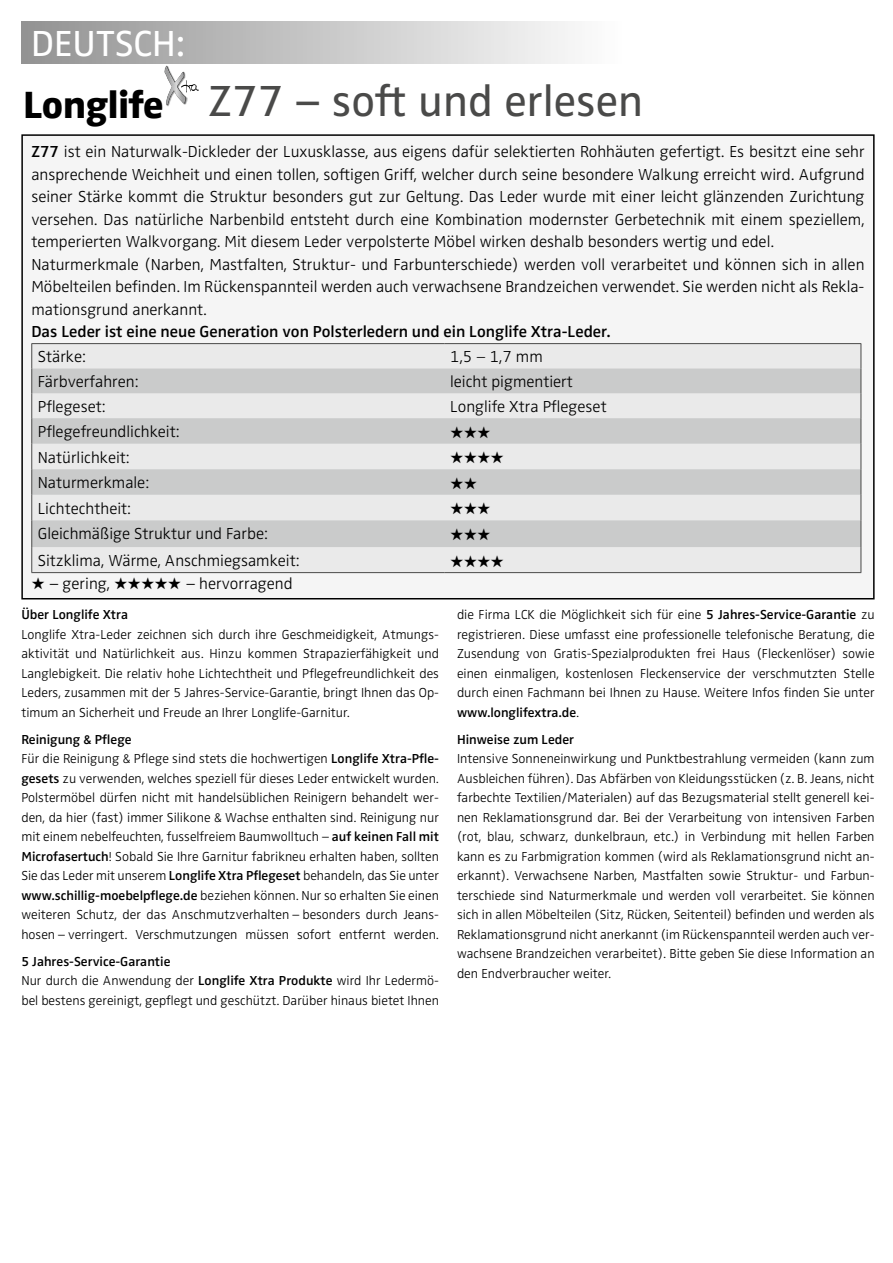
<style>
.page{position:relative;width:893px;height:1263px;background:#fff}
.page>*{position:absolute;margin:0;border:0;box-sizing:border-box;transform-origin:0 0}
.t1{font:45px "Zwo Pro";color:#4a4a49}
.t2{font:800 39.3px "Zwo Pro";letter-spacing:-.015em;color:#000}
.t3{font:37.5px "Zwo Pro";color:#fff}
.t4{font:300 16.5px/22.5px "Zwo Pro";color:#000}
.t5{font:600 16.5px "Zwo Pro";color:#000}
.t6{font:500 16.5px "ITC Zapf Dingbats";color:#000}
.t7{font:300 13.5px/19.5px "Zwo Pro";color:#000;text-align:justify}
.t8{font:600 13.5px "Zwo Pro";color:#000}
.s1{font-weight:600}
.s2{font-style:italic;font-stretch:expanded}
</style>
<div class="page">
<div style="left:21px;top:21px;width:855px;height:42px;background:linear-gradient(to right,#9b9b9b,#fff)"></div>
<div style="left:22px;top:135px;width:852px;height:464px;background:#f5f5f5"></div>
<div style="left:32px;top:344px;width:829px;height:228px;background:#eaeaea"></div>
<svg style="left:32px;top:368px;width:829px;height:179px;fill:#cacbcb"></svg>
<hr style="left:31px;top:343px;width:413px;height:1px;background:#4a4a49">
<hr style="left:444px;top:343px;width:417px;height:1px;background:#4a4a49">
<svg style="left:31px;top:344px;width:1px;height:228px"></svg>
<hr style="left:31px;top:572px;width:413px;height:1px;background:#4a4a49">
<svg style="left:861px;top:344px;width:1px;height:228px"></svg>
<hr style="left:444px;top:572px;width:417px;height:1px;background:#4a4a49">
<svg style="left:165px;top:66px;width:34px;height:39px"></svg>
<svg style="left:451px;top:477px;width:26px;height:12px"></svg>
<h3 class="t3" style="left:31px;top:21px;width:155px">DEUTSCH:</h3>
<h1 class="t1" style="left:209px;top:75px;width:436px">Z77 – soft und erlesen</h1>
<p class="t4" style="left:31px;top:141px;width:835px"><span class="s1">Z77</span> ist ein Naturwalk-Dickleder der Luxusklasse, aus eigens dafür selektierten Rohhäuten gefertigt. Es besitzt eine sehr ansprechende Weichheit und einen tollen, softigen Griff, welcher durch seine besondere Walkung erreicht wird. Aufgrund seiner Stärke kommt die Struktur besonders gut zur Geltung. Das Leder wurde mit einer leicht glänzenden Zurichtung versehen. Das natürliche Narbenbild entsteht durch eine Kombination modernster Gerbetechnik mit einem speziellem, temperierten Walkvorgang. Mit diesem Leder verpolsterte Möbel wirken deshalb besonders wertig und edel.<br>Naturmerkmale (Narben, Mastfalten, Struktur- und Farbunterschiede) werden voll verarbeitet und können sich in allen Möbelteilen befinden. Im Rückenspannteil werden auch verwachsene Brandzeichen verwendet. Sie werden nicht als Rekla&shy;mationsgrund anerkannt.</p>
<p class="t5" style="left:31px;top:322px;width:581px">Das Leder ist eine neue Generation von Polsterledern und ein Longlife Xtra-Leder.</p>
<p class="t4" style="left:38px;top:346px;width:50px">Stärke:</p>
<p class="t4" style="left:450px;top:346px;width:94px">1,5 <span class="s2">–</span> 1,7 mm</p>
<p class="t4" style="left:38px;top:371px;width:102px">Färbverfahren:</p>
<p class="t4" style="left:450px;top:371px;width:124px">leicht pigmentiert</p>
<p class="t4" style="left:38px;top:396px;width:69px">Pflegeset:</p>
<p class="t4" style="left:450px;top:396px;width:158px">Longlife Xtra Pflegeset</p>
<p class="t4" style="left:38px;top:421px;width:143px">Pflegefreundlichkeit:</p>
<p class="t6" style="left:450px;top:424px;width:42px">★★★</p>
<p class="t4" style="left:38px;top:446px;width:93px">Natürlichkeit:</p>
<p class="t6" style="left:450px;top:450px;width:55px">★★★★</p>
<p class="t4" style="left:38px;top:472px;width:113px">Naturmerkmale:</p>
<p class="t4" style="left:38px;top:497px;width:95px">Lichtechtheit:</p>
<p class="t6" style="left:450px;top:501px;width:42px">★★★</p>
<p class="t4" style="left:38px;top:523px;width:232px">Gleichmäßige Struktur und Farbe:</p>
<p class="t6" style="left:450px;top:526px;width:42px">★★★</p>
<p class="t4" style="left:38px;top:549px;width:263px">Sitzklima, Wärme, Anschmiegsamkeit:</p>
<p class="t6" style="left:450px;top:553px;width:55px">★★★★</p>
<p class="t4" style="left:31px;top:573px;width:263px">★ – gering, ★★★★★ – hervorragend</p>
<h2 class="t2" style="left:23px;top:81px;width:142px">Longlife</h2>
<p class="t8" style="left:21px;top:607px;width:108px">Über Longlife Xtra</p>
<p class="t7" style="left:21px;top:625px;width:419px">Longlife Xtra-Leder zeichnen sich durch ihre Geschmeidigkeit, Atmungs&shy;aktivität und Natürlichkeit aus. Hinzu kommen Strapazierfähigkeit und Langlebigkeit. Die relativ hohe Lichtechtheit und Pflegefreundlichkeit des Leders, zusammen mit der 5 Jahres-Service-Garantie, bringt Ihnen das Op&shy;timum an Sicherheit und Freude an Ihrer Longlife-Garnitur.</p>
<p class="t7" style="left:21px;top:730px;width:419px;text-align:left"><span class="s1">Reinigung &amp; Pflege<br></span>Für die Reinigung &amp; Pflege sind stets die hochwertigen <span class="s1">Longlife Xtra-Pfle&shy;gesets</span> zu verwenden, welches speziell für dieses Leder entwickelt wurden.<br>Polstermöbel dürfen nicht mit handelsüblichen Reinigern behandelt wer&shy;den, da hier (fast) immer Silikone &amp; Wachse enthalten sind. Reinigung nur mit einem nebelfeuchten, fusselfreiem Baumwolltuch – <span class="s1">auf keinen Fall mit Microfasertuch</span>! Sobald Sie Ihre Garnitur fabrikneu erhalten haben, sollten Sie das Leder mit unserem <span class="s1">Longlife Xtra Pflegeset</span> behandeln, das Sie unter <span class="s1">www.schillig-moebelpflege.de</span> beziehen können. Nur so erhalten Sie einen weiteren Schutz, der das Anschmutzverhalten – besonders durch Jeans&shy;hosen – verringert. Verschmutzungen müssen sofort entfernt werden.</p>
<p class="t7" style="left:21px;top:952px;width:419px;text-align:left"><span class="s1">5 Jahres-Service-Garantie<br></span>Nur durch die Anwendung der <span class="s1">Longlife Xtra Produkte</span> wird Ihr Ledermö&shy;bel bestens gereinigt, gepflegt und geschützt. Darüber hinaus bietet Ihnen</p>
<p class="t7" style="left:457px;top:605px;width:419px">die Firma LCK die Möglichkeit sich für eine <span class="s1">5 Jahres-Service-Garantie</span> zu registrieren. Diese umfasst eine professionelle telefonische Beratung, die Zusendung von Gratis-Spezialprodukten frei Haus (Fleckenlöser) sowie einen einmaligen, kostenlosen Fleckenservice der verschmutzten Stelle durch einen Fachmann bei Ihnen zu Hause. Weitere Infos finden Sie unter <span class="s1">www.longlifextra.de</span>.</p>
<p class="t8" style="left:457px;top:731px;width:119px">Hinweise zum Leder</p>
<p class="t7" style="left:457px;top:749px;width:419px">Intensive Sonneneinwirkung und Punktbestrahlung vermeiden (kann zum Ausbleichen führen). Das Abfärben von Kleidungsstücken (z. B. Jeans, nicht farbechte Textilien/Materialen) auf das Bezugsmaterial stellt generell kei&shy;nen Reklamationsgrund dar. Bei der Verarbeitung von intensiven Farben (rot, blau, schwarz, dunkelbraun, etc.) in Verbindung mit hellen Farben kann es zu Farbmigration kommen (wird als Reklamationsgrund nicht an&shy;erkannt). Verwachsene Narben, Mastfalten sowie Struktur- und Farbun&shy;terschiede sind Naturmerkmale und werden voll verarbeitet. Sie können sich in allen Möbelteilen (Sitz, Rücken, Seitenteil) befinden und werden als Reklamationsgrund nicht anerkannt (im Rückenspannteil werden auch ver&shy;wachsene Brandzeichen verarbeitet). Bitte geben Sie diese Information an den Endverbraucher weiter.</p>
</div>
